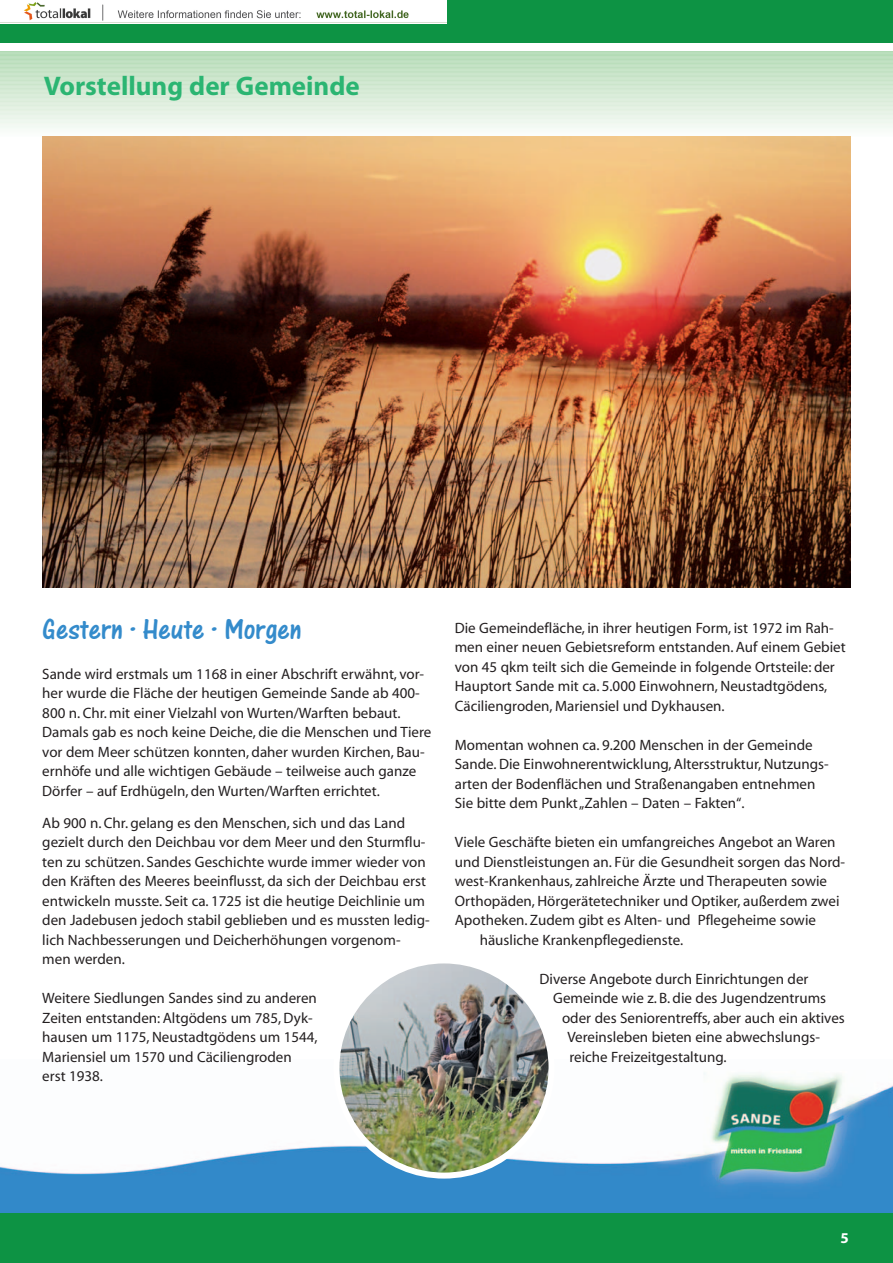
<style>
.page{position:relative;width:893px;height:1263px;background:#fff}
.page>*{position:absolute;margin:0;border:0;box-sizing:border-box;transform-origin:0 0}
.t1{font:30px "One Stroke Script Plain";color:#348bcb}
.t2{font:700 27px "Myriad";color:#2bb572}
.t3{font:15px/19.5px "Myriad";color:#231f20}
.t4{font:700 15px "Myriad";color:#fff}
</style>
<div class="page">
<hr style="left:0;top:52px;width:893px;height:3px;background:#abd8ad">
<hr style="left:0;top:55px;width:893px;height:3px;background:#aed9b0">
<hr style="left:0;top:58px;width:893px;height:3px;background:#b1dab3">
<hr style="left:0;top:61px;width:893px;height:3px;background:#b4dbb5">
<hr style="left:0;top:64px;width:893px;height:3px;background:#b7ddb8">
<hr style="left:0;top:67px;width:893px;height:3px;background:#badeba">
<hr style="left:0;top:70px;width:893px;height:3px;background:#bcdfbd">
<hr style="left:0;top:73px;width:893px;height:3px;background:#bfe0c0">
<hr style="left:0;top:76px;width:893px;height:3px;background:#c2e2c2">
<hr style="left:0;top:79px;width:893px;height:3px;background:#c5e3c5">
<hr style="left:0;top:82px;width:893px;height:3px;background:#c8e4c8">
<hr style="left:0;top:85px;width:893px;height:3px;background:#cae5cb">
<hr style="left:0;top:88px;width:893px;height:3px;background:#cee7ce">
<hr style="left:0;top:91px;width:893px;height:3px;background:#d1e8d0">
<hr style="left:0;top:94px;width:893px;height:3px;background:#d3e9d3">
<hr style="left:0;top:97px;width:893px;height:3px;background:#d5ead5">
<hr style="left:0;top:100px;width:893px;height:3px;background:#d9ecd8">
<hr style="left:0;top:103px;width:893px;height:3px;background:#dceddb">
<hr style="left:0;top:106px;width:893px;height:3px;background:#dfefdd">
<hr style="left:0;top:109px;width:893px;height:3px;background:#e2f0e0">
<hr style="left:0;top:112px;width:893px;height:3px;background:#e5f2e4">
<hr style="left:0;top:115px;width:893px;height:3px;background:#e8f4e7">
<hr style="left:0;top:118px;width:893px;height:3px;background:#eaf5ea">
<hr style="left:0;top:121px;width:893px;height:3px;background:#edf7ee">
<hr style="left:0;top:123px;width:893px;height:3px;background:#f1f8f0">
<hr style="left:0;top:126px;width:893px;height:3px;background:#f2f9f3">
<hr style="left:0;top:128px;width:893px;height:3px;background:#f6fbf6">
<hr style="left:0;top:131px;width:893px;height:3px;background:#f8fcf8">
<hr style="left:0;top:134px;width:893px;height:3px;background:#fbfdfc">
<div style="left:0;top:1px;width:893px;height:42px;background:#0d9344"></div>
<div style="left:0;top:1212px;width:893px;height:51px;background:#0d9344"></div>
<img style="left:0;top:1073px;width:893px;height:139px">
<img style="left:42px;top:137px;width:808px;height:450px">
<img style="left:333px;top:963px;width:222px;height:215px">
<img style="left:0;top:1px;width:446px;height:23px">
<h2 class="t2" style="left:44px;top:76px;width:317px">Vorstellung der Gemeinde</h2>
<h1 class="t1" style="left:42px;top:620px;width:261px">Gestern · Heute · Morgen</h1>
<p class="t3" style="left:42px;top:665px;width:391px">Sande wird erstmals um 1168 in einer Abschrift erwähnt, vor&shy;her wurde die Fläche der heutigen Gemeinde Sande ab 400- 800 n. Chr. mit einer Vielzahl von Wurten/Warften bebaut.<br>Damals gab es noch keine Deiche, die die Menschen und Tiere vor dem Meer schützen konnten, daher wurden Kirchen, Bau&shy;ernhöfe und alle wichtigen Gebäude – teilweise auch ganze Dörfer – auf Erdhügeln, den Wurten/Warften errichtet.</p>
<p class="t3" style="left:42px;top:814px;width:389px">Ab 900 n. Chr. gelang es den Menschen, sich und das Land gezielt durch den Deichbau vor dem Meer und den Sturmflu&shy;ten zu schützen. Sandes Geschichte wurde immer wieder von den Kräften des Meeres beeinflusst, da sich der Deichbau erst entwickeln musste. Seit ca. 1725 ist die heutige Deichlinie um den Jadebusen jedoch stabil geblieben und es mussten ledig&shy;lich Nachbesserungen und Deicherhöhungen vorgenom&shy;men werden.</p>
<p class="t3" style="left:42px;top:990px;width:277px">Weitere Siedlungen Sandes sind zu anderen Zeiten entstanden: Altgödens um 785, Dyk&shy;hausen um 1175, Neustadtgödens um 1544, Mariensiel um 1570 und Cäciliengroden erst 1938.</p>
<p class="t3" style="left:455px;top:619px;width:392px">Die Gemeindefläche, in ihrer heutigen Form, ist 1972 im Rah&shy;men einer neuen Gebietsreform entstanden. Auf einem Gebiet von 45 qkm teilt sich die Gemeinde in folgende Ortsteile: der Hauptort Sande mit ca. 5.000 Einwohnern, Neustadtgödens, Cäciliengroden, Mariensiel und Dykhausen.</p>
<p class="t3" style="left:455px;top:736px;width:375px">Momentan wohnen ca. 9.200 Menschen in der Gemeinde Sande. Die Einwohnerentwicklung, Altersstruktur, Nutzungs&shy;arten der Bodenflächen und Straßenangaben entnehmen Sie bitte dem Punkt „Zahlen – Daten – Fakten“.</p>
<p class="t3" style="left:455px;top:834px;width:382px">Viele Geschäfte bieten ein umfangreiches Angebot an Waren</p>
<p class="t3" style="left:455px;top:853px;width:392px">und Dienstleistungen an. Für die Gesundheit sorgen das Nord-</p>
<p class="t3" style="left:455px;top:873px;width:374px">west-Krankenhaus, zahlreiche Ärzte und Therapeuten sowie</p>
<p class="t3" style="left:455px;top:892px;width:386px">Orthopäden, Hörgerätetechniker und Optiker, außerdem zwei</p>
<p class="t3" style="left:455px;top:912px;width:363px">Apotheken. Zudem gibt es Alten- und Pflegeheime sowie</p>
<p class="t3" style="left:480px;top:931px;width:205px">häusliche Krankenpflegedienste.</p>
<p class="t3" style="left:540px;top:970px;width:270px">Diverse Angebote durch Einrichtungen der</p>
<p class="t3" style="left:553px;top:990px;width:274px">Gemeinde wie z. B. die des Jugendzentrums</p>
<p class="t3" style="left:562px;top:1009px;width:284px">oder des Seniorentreffs, aber auch ein aktives</p>
<p class="t3" style="left:567px;top:1029px;width:254px">Vereinsleben bieten eine abwechslungs-</p>
<p class="t3" style="left:569px;top:1048px;width:159px">reiche Freizeitgestaltung.</p>
<p class="t4" style="left:840px;top:1232px;width:10px">5</p>
</div>
